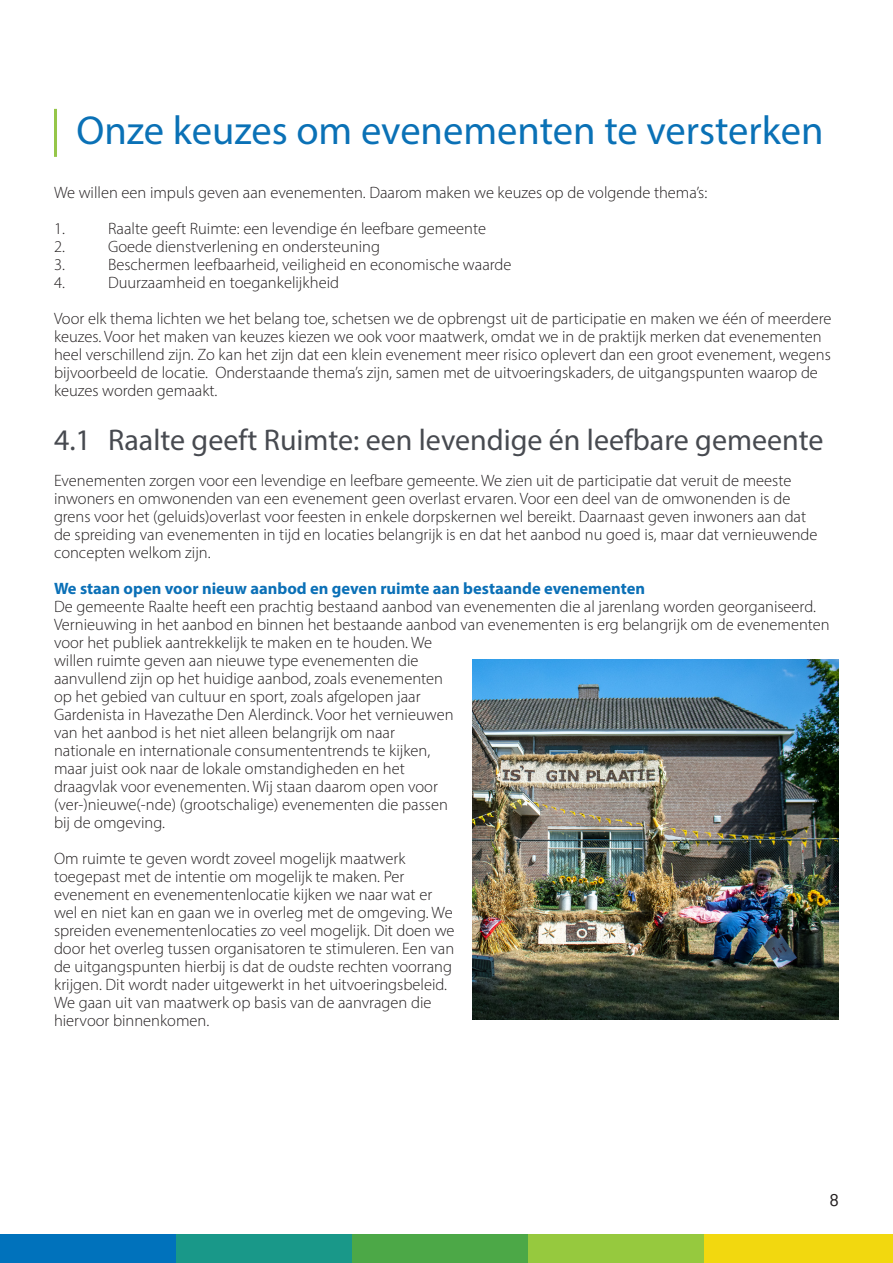
<style>
.page{position:relative;width:893px;height:1263px;background:#fff}
.page>*{position:absolute;margin:0;border:0;box-sizing:border-box;transform-origin:0 0}
.t1{font:40.5px "Myriad Pro";color:#0a71b6}
.t2{font:30px "Myriad Pro";color:#474a50}
.t3{font:18px "Ciutadella";color:#231f20}
.t4{font:300 16.5px/18px "Myriad Pro";color:#231f20}
.t5{font:700 16.5px "Myriad Pro";color:#0b70b7}
</style>
<div class="page">
<div style="left:0;top:1234px;width:176px;height:29px;background:#0072bc"></div>
<div style="left:176px;top:1234px;width:176px;height:29px;background:#199889"></div>
<div style="left:352px;top:1234px;width:176px;height:29px;background:#4ca847"></div>
<div style="left:528px;top:1234px;width:176px;height:29px;background:#96c93e"></div>
<div style="left:704px;top:1234px;width:189px;height:29px;background:#f2d80f"></div>
<hr style="left:54px;top:109px;width:3px;height:48px;background:#96c649">
<img style="left:472px;top:659px;width:367px;height:360px">
<p class="t1" style="left:76px;top:105px;width:749px">Onze keuzes om evenementen te versterken</p>
<p class="t4" style="left:54px;top:183px;width:655px">We willen een impuls geven aan evenementen. Daarom maken we keuzes op de volgende thema’s:</p>
<p class="t4" style="left:54px;top:219px;width:12px">1.</p>
<p class="t4" style="left:108px;top:219px;width:380px">Raalte geeft Ruimte: een levendige én leefbare gemeente</p>
<p class="t4" style="left:54px;top:237px;width:12px">2.</p>
<p class="t4" style="left:108px;top:237px;width:273px">Goede dienstverlening en ondersteuning</p>
<p class="t4" style="left:54px;top:255px;width:12px">3.</p>
<p class="t4" style="left:108px;top:255px;width:405px">Beschermen leefbaarheid, veiligheid en economische waarde</p>
<p class="t4" style="left:54px;top:273px;width:12px">4.</p>
<p class="t4" style="left:108px;top:273px;width:233px">Duurzaamheid en toegankelijkheid</p>
<p class="t4" style="left:54px;top:309px;width:779px">Voor elk thema lichten we het belang toe, schetsen we de opbrengst uit de participatie en maken we één of meerdere keuzes. Voor het maken van keuzes kiezen we ook voor maatwerk, omdat we in de praktijk merken dat evenementen heel verschillend zijn. Zo kan het zijn dat een klein evenement meer risico oplevert dan een groot evenement, wegens bijvoorbeeld de locatie. Onderstaande thema’s zijn, samen met de uitvoeringskaders, de uitgangspunten waarop de keuzes worden gemaakt.</p>
<p class="t2" style="left:54px;top:421px;width:771px">4.1 Raalte geeft Ruimte: een levendige én leefbare gemeente</p>
<p class="t4" style="left:54px;top:471px;width:765px">Evenementen zorgen voor een levendige en leefbare gemeente. We zien uit de participatie dat veruit de meeste inwoners en omwonenden van een evenement geen overlast ervaren. Voor een deel van de omwonenden is de grens voor het (geluids)overlast voor feesten in enkele dorpskernen wel bereikt. Daarnaast geven inwoners aan dat de spreiding van evenementen in tijd en locaties belangrijk is en dat het aanbod nu goed is, maar dat vernieuwende concepten welkom zijn.</p>
<p class="t5" style="left:54px;top:578px;width:593px">We staan open voor nieuw aanbod en geven ruimte aan bestaande evenementen</p>
<p class="t4" style="left:54px;top:597px;width:777px">De gemeente Raalte heeft een prachtig bestaand aanbod van evenementen die al jarenlang worden georganiseerd.<br>Vernieuwing in het aanbod en binnen het bestaande aanbod van evenementen is erg belangrijk om de evenementen voor het publiek aantrekkelijk te maken en te houden. We<br>willen ruimte geven aan nieuwe type evenementen die<br>aanvullend zijn op het huidige aanbod, zoals evenementen<br>op het gebied van cultuur en sport, zoals afgelopen jaar<br>Gardenista in Havezathe Den Alerdinck. Voor het vernieuwen<br>van het aanbod is het niet alleen belangrijk om naar<br>nationale en internationale consumententrends te kijken,<br>maar juist ook naar de lokale omstandigheden en het<br>draagvlak voor evenementen. Wij staan daarom open voor<br>(ver-)nieuwe(-nde) (grootschalige) evenementen die passen<br>bij de omgeving.</p>
<p class="t4" style="left:54px;top:849px;width:402px">Om ruimte te geven wordt zoveel mogelijk maatwerk toegepast met de intentie om mogelijk te maken. Per evenement en evenementenlocatie kijken we naar wat er wel en niet kan en gaan we in overleg met de omgeving. We spreiden evenementenlocaties zo veel mogelijk. Dit doen we door het overleg tussen organisatoren te stimuleren. Een van de uitgangspunten hierbij is dat de oudste rechten voorrang krijgen. Dit wordt nader uitgewerkt in het uitvoeringsbeleid.<br>We gaan uit van maatwerk op basis van de aanvragen die hiervoor binnenkomen.</p>
<p class="t3" style="left:829px;top:1190px;width:11px">8</p>
</div>
